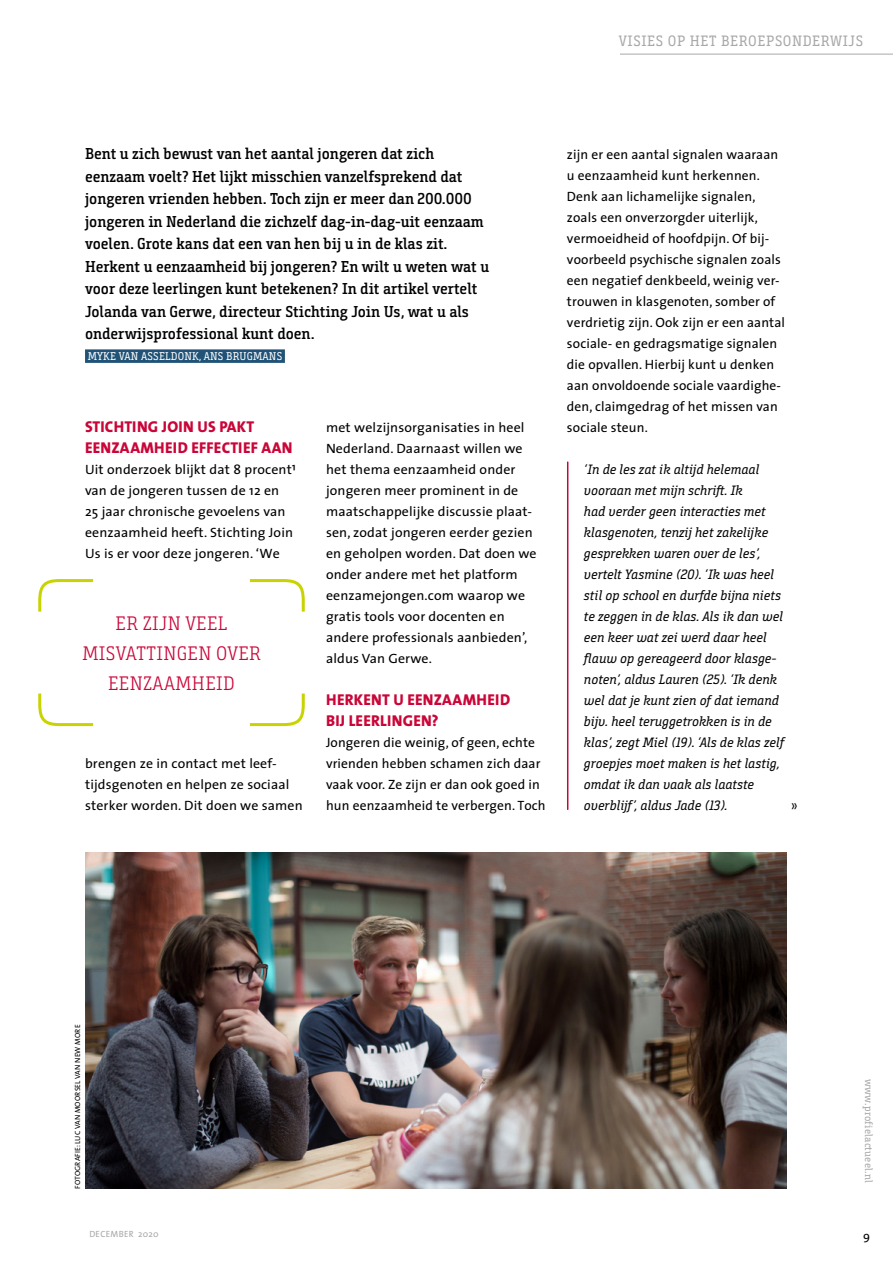
<style>
.page{position:relative;width:893px;height:1263px;background:#fff}
.page>*{position:absolute;margin:0;border:0;box-sizing:border-box;transform-origin:0 0}
.streamer{font:300 19.5px/30px "Bunday Slab";letter-spacing:.02em;color:#ca0538;text-align:center}
.Intro{font:600 15.75px/22.5px "Bunday Slab";color:#000}
.tussenkopjes{font:800 15.75px/21px "The Sans";letter-spacing:.015em;color:#ca0538}
.t1{font:15px "Bunday Slab";letter-spacing:.045em;color:#a8a8a7}
.t2{font:15px "Bunday Slab";color:#000}
.body_geen_inspringin{font:13.5px/21px "The Sans";letter-spacing:.01em;color:#000}
.kaderrrrtext{font:italic 13.5px/21px "Bunday Slab";color:#000}
.t3{font:12px "The Sans";color:#000}
.Intro-2{font:11.25px "Bunday Slab";letter-spacing:.015em;color:#fff}
.t4{font:10.5px "Bunday Slab";letter-spacing:.02em;color:#a8a8a7}
.t5{font:9px "The Sans";letter-spacing:.035em;color:#a8a8a7}
.fotocredit{font:7.5px "The Sans";letter-spacing:.015em;color:#000}
</style>
<div class="page">
<hr style="left:620px;top:54px;width:273px;height:1px;background:#a8a8a7">
<div style="left:85px;top:349px;width:200px;height:14px;background:#215377"></div>
<svg style="left:249px;top:579px;width:56px;height:33px"></svg>
<svg style="left:38px;top:693px;width:56px;height:34px"></svg>
<svg style="left:38px;top:579px;width:56px;height:33px"></svg>
<svg style="left:249px;top:693px;width:56px;height:34px"></svg>
<img style="left:85px;top:852px;width:702px;height:336px">
<hr style="left:567px;top:462px;width:1px;height:347px;background:#ca0538">
<p class="t1" style="left:619px;top:32px;width:246px">VISIES OP HET BEROEPSONDERWIJS</p>
<p class="Intro" style="left:85px;top:142px;width:406px">Bent u zich bewust van het aantal jongeren dat zich eenzaam voelt? Het lijkt misschien vanzelfsprekend dat jongeren vrienden hebben. Toch zijn er meer dan 200.000 jongeren in Nederland die zichzelf dag-in-dag-uit eenzaam voelen. Grote kans dat een van hen bij u in de klas zit.<br>Herkent u eenzaamheid bij jongeren? En wilt u weten wat u voor deze leerlingen kunt betekenen? In dit artikel vertelt Jolanda van Gerwe, directeur Stichting Join Us, wat u als onderwijsprofessional kunt doen.</p>
<p class="Intro-2" style="left:88px;top:349px;width:196px">MYKE VAN ASSELDONK, ANS BRUGMANS</p>
<p class="tussenkopjes" style="left:85px;top:416px;width:209px">STICHTING JOIN US PAKT<br>EENZAAMHEID EFFECTIEF AAN</p>
<p class="body_geen_inspringin" style="left:85px;top:459px;width:212px">Uit onderzoek blijkt dat 8 procent¹ van de jongeren tussen de 12 en<br>25 jaar chronische gevoelens van eenzaamheid heeft. Stichting Join<br>Us is er voor deze jongeren. ‘We</p>
<p class="streamer" style="left:82px;top:608px;width:180px">ER ZIJN VEEL<br>MISVATTINGEN OVER<br>EENZAAMHEID</p>
<p class="body_geen_inspringin" style="left:85px;top:753px;width:219px">brengen ze in contact met leef&shy;tijdsgenoten en helpen ze sociaal sterker worden. Dit doen we samen</p>
<p class="body_geen_inspringin" style="left:326px;top:417px;width:212px">met welzijnsorganisaties in heel<br>Nederland. Daarnaast willen we het thema eenzaamheid onder jongeren meer prominent in de maatschappelijke discussie plaat&shy;sen, zodat jongeren eerder gezien en geholpen worden. Dat doen we onder andere met het platform eenzamejongen.com waarop we gratis tools voor docenten en andere professionals aanbieden’, aldus Van Gerwe.</p>
<p class="tussenkopjes" style="left:326px;top:689px;width:186px">HERKENT U EENZAAMHEID<br>BIJ LEERLINGEN?</p>
<p class="body_geen_inspringin" style="left:326px;top:732px;width:221px">Jongeren die weinig, of geen, echte vrienden hebben schamen zich daar vaak voor. Ze zijn er dan ook goed in hun eenzaamheid te verbergen. Toch</p>
<p class="body_geen_inspringin" style="left:567px;top:144px;width:220px">zijn er een aantal signalen waaraan u eenzaamheid kunt herkennen.<br>Denk aan lichamelijke signalen, zoals een onverzorgder uiterlijk, vermoeidheid of hoofdpijn. Of bij&shy;voorbeeld psychische signalen zoals een negatief denkbeeld, weinig ver&shy;trouwen in klasgenoten, somber of verdrietig zijn. Ook zijn er een aantal sociale- en gedragsmatige signalen die opvallen. Hierbij kunt u denken aan onvoldoende sociale vaardighe&shy;den, claimgedrag of het missen van sociale steun.</p>
<p class="kaderrrrtext" style="left:584px;top:459px;width:202px">‘In de les zat ik altijd helemaal vooraan met mijn schrift. Ik<br>had verder geen interacties met klasgenoten, tenzij het zakelijke gesprekken waren over de les’, vertelt Yasmine (20). ‘Ik was heel stil op school en durfde bijna niets te zeggen in de klas. Als ik dan wel een keer wat zei werd daar heel flauw op gereageerd door klasge&shy;noten’, aldus Lauren (25). ‘Ik denk wel dat je kunt zien of dat iemand bijv. heel teruggetrokken is in de klas’, zegt Miel (19). ‘Als de klas zelf groepjes moet maken is het lastig, omdat ik dan vaak als laatste overblijf’, aldus Jade (13).</p>
<p class="t2" style="left:791px;top:796px;width:9px">»</p>
<p class="fotocredit" style="left:71px;top:1188px;width:165px;rotate:-90deg">FOTOGRAFIE: LUC VAN MOORSEL VAN NEW MORE</p>
<p class="t4" style="left:875px;top:1079px;width:105px;rotate:90deg">www.profielactueel.nl</p>
<p class="t5" style="left:89px;top:1227px;width:71px">DECEMBER 2020</p>
<p class="t3" style="left:863px;top:1225px;width:8px">9</p>
</div>
